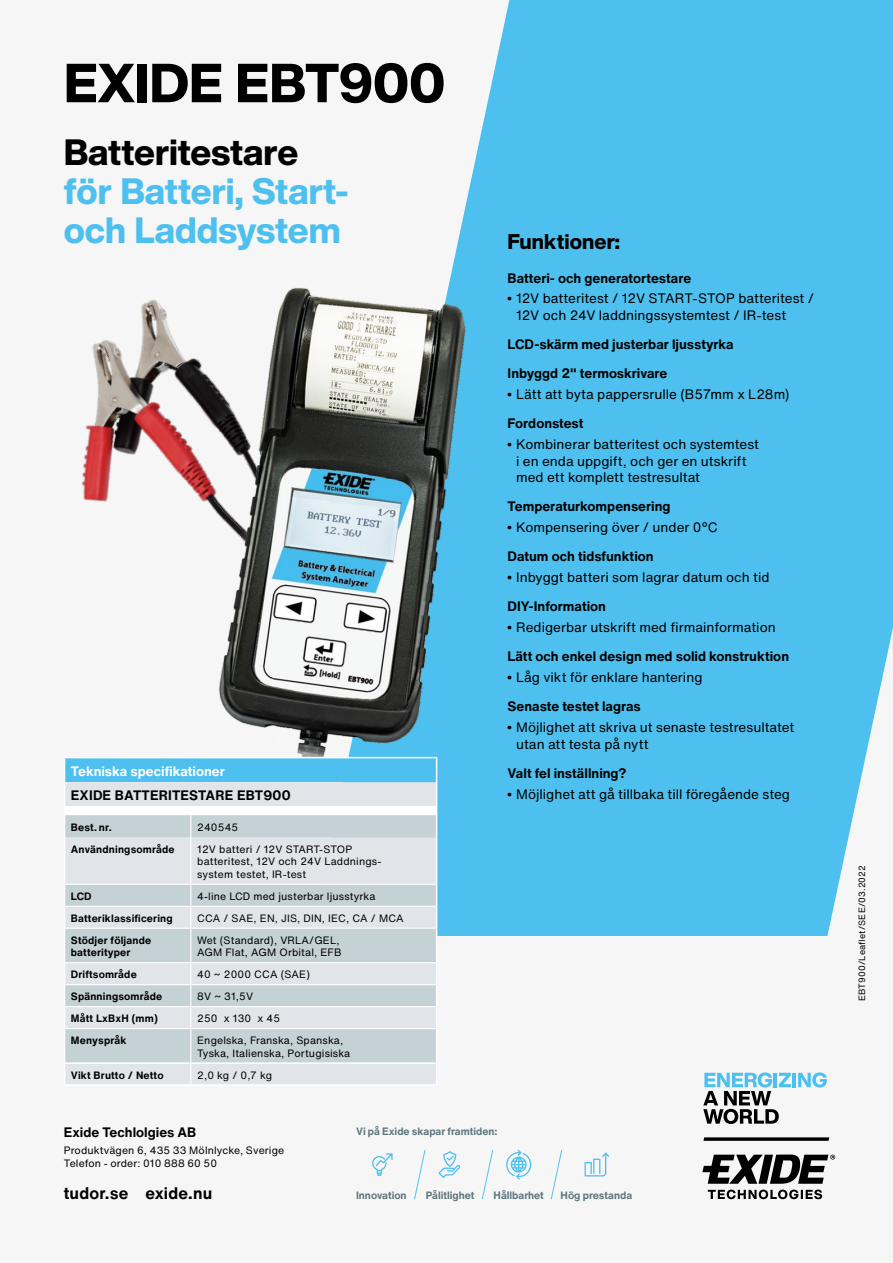
<style>
.page{position:relative;width:893px;height:1263px;background:#f6f6f6}
.page>*{position:absolute;margin:0;border:0;box-sizing:border-box;transform-origin:0 0}
.t1{font:800 54px "Helvetica Now Display";letter-spacing:-.005em;color:#000}
.t2{font:800 36px/39px "Helvetica Now Display";color:#4ec0ef}
.t3{font:800 36px "Helvetica Now Display";letter-spacing:-.005em;color:#000}
.t4{font:800 21px "Helvetica Now Display";letter-spacing:.005em;color:#000}
.t5{font:700 16.5px "Helvetica Now Text";letter-spacing:.015em;color:#000}
.t6{font:13.5px/16.5px "Helvetica Now Text";color:#000}
.t7{font:700 13.5px/29.2px "Helvetica Now Text";color:#000}
.t8{font:700 13.5px "Helvetica Now Text";color:#fff}
.t9{font:10.5px/12.6px "Helvetica Now Text";letter-spacing:.015em;color:#000}
.t10{font:700 10.5px/12.6px "Helvetica Now Text";letter-spacing:.015em;color:#000}
.t11{font:700 10.5px "Helvetica Now Text";color:#5d7580}
.t12{font:9px "Helvetica Now Text";letter-spacing:.015em;color:#000}
.s1{font-weight:700}
.s2{font-weight:400}
</style>
<div class="page">
<svg style="left:702px;top:1072px;width:133px;height:127px"></svg>
<img style="left:82px;top:299px;width:121px;height:203px">
<div style="left:437px;top:0;width:456px;height:936px;background:#4ec0ef"></div>
<img style="left:203px;top:280px;width:276px;height:493px">
<div style="left:65px;top:758px;width:372px;height:24px;background:#4ec0ef"></div>
<div style="left:65px;top:782px;width:371px;height:302px;background:#e1e5e9"></div>
<div style="left:65px;top:806px;width:372px;height:9px;background:#fff"></div>
<svg style="left:65px;top:815px;width:371px;height:247px;background:#d1dade"></svg>
<svg style="left:190px;top:815px;width:1px;height:22px"></svg>
<hr style="left:190px;top:837px;width:1px;height:47px;background:#fff">
<hr style="left:65px;top:884px;width:126px;height:1px;background:#fff">
<hr style="left:191px;top:884px;width:245px;height:1px;background:#fff">
<hr style="left:65px;top:906px;width:126px;height:1px;background:#fff">
<hr style="left:191px;top:906px;width:245px;height:1px;background:#fff">
<svg style="left:190px;top:885px;width:1px;height:43px"></svg>
<hr style="left:65px;top:928px;width:126px;height:1px;background:#fff">
<hr style="left:191px;top:928px;width:245px;height:1px;background:#fff">
<hr style="left:190px;top:929px;width:1px;height:33px;background:#fff">
<hr style="left:65px;top:962px;width:126px;height:1px;background:#fff">
<hr style="left:191px;top:962px;width:245px;height:1px;background:#fff">
<hr style="left:65px;top:984px;width:126px;height:1px;background:#fff">
<hr style="left:191px;top:984px;width:245px;height:1px;background:#fff">
<hr style="left:65px;top:1006px;width:126px;height:1px;background:#fff">
<hr style="left:191px;top:1006px;width:245px;height:1px;background:#fff">
<svg style="left:190px;top:963px;width:1px;height:65px"></svg>
<hr style="left:65px;top:1028px;width:126px;height:1px;background:#fff">
<hr style="left:191px;top:1028px;width:245px;height:1px;background:#fff">
<hr style="left:190px;top:1029px;width:1px;height:33px;background:#fff">
<svg style="left:190px;top:1064px;width:1px;height:20px"></svg>
<hr style="left:64px;top:757px;width:127px;height:1px;background:#fff">
<hr style="left:191px;top:757px;width:246px;height:1px;background:#fff">
<svg style="left:436px;top:758px;width:1px;height:24px"></svg>
<hr style="left:64px;top:837px;width:1px;height:47px;background:#fff">
<hr style="left:436px;top:837px;width:1px;height:47px;background:#fff">
<hr style="left:64px;top:928px;width:1px;height:35px;background:#fff">
<hr style="left:436px;top:928px;width:1px;height:35px;background:#fff">
<hr style="left:64px;top:1028px;width:1px;height:34px;background:#fff">
<hr style="left:436px;top:1028px;width:1px;height:34px;background:#fff">
<hr style="left:64px;top:1062px;width:127px;height:2px;background:#fff">
<hr style="left:191px;top:1062px;width:246px;height:2px;background:#fff">
<hr style="left:64px;top:1084px;width:127px;height:2px;background:#fff">
<hr style="left:191px;top:1084px;width:246px;height:2px;background:#fff">
<svg style="left:372px;top:1153px;width:21px;height:23px"></svg>
<svg style="left:506px;top:1149px;width:25px;height:30px"></svg>
<svg style="left:438px;top:1151px;width:22px;height:27px"></svg>
<svg style="left:584px;top:1152px;width:25px;height:24px"></svg>
<svg style="left:551px;top:1149px;width:11px;height:50px"></svg>
<svg style="left:482px;top:1149px;width:11px;height:50px"></svg>
<svg style="left:414px;top:1149px;width:11px;height:50px"></svg>
<h1 class="t1" style="left:64px;top:46px;width:383px">EXIDE EBT900</h1>
<h2 class="t3" style="left:64px;top:127px;width:236px">Batteritestare</h2>
<h2 class="t2" style="left:64px;top:172px;width:286px">för Batteri, Start&shy;och Laddsystem</h2>
<p class="t8" style="left:71px;top:761px;width:155px">Tekniska specifikationer</p>
<p class="t7" style="left:71px;top:780px;width:221px">EXIDE BATTERITESTARE EBT900</p>
<p class="t10" style="left:71px;top:820px;width:42px">Best. nr.</p>
<p class="t9" style="left:197px;top:820px;width:43px">240545</p>
<p class="t10" style="left:71px;top:842px;width:105px">Användningsområde</p>
<p class="t9" style="left:197px;top:842px;width:186px">12V batteri / 12V START-STOP batteritest, 12V och 24V Laddnings&shy;system testet, IR-test</p>
<p class="t10" style="left:71px;top:889px;width:22px">LCD</p>
<p class="t9" style="left:197px;top:889px;width:180px">4-line LCD med justerbar ljusstyrka</p>
<p class="t10" style="left:71px;top:911px;width:103px">Batteriklassificering</p>
<p class="t9" style="left:197px;top:911px;width:208px">CCA / SAE, EN, JIS, DIN, IEC, CA / MCA</p>
<p class="t10" style="left:71px;top:933px;width:82px">Stödjer följande batterityper</p>
<p class="t9" style="left:197px;top:933px;width:146px">Wet (Standard), VRLA/GEL,<br>AGM Flat, AGM Orbital, EFB</p>
<p class="t10" style="left:71px;top:968px;width:67px">Driftsområde</p>
<p class="t9" style="left:197px;top:968px;width:114px">40 ~ 2000 CCA (SAE)</p>
<p class="t10" style="left:71px;top:990px;width:93px">Spänningsområde</p>
<p class="t9" style="left:197px;top:990px;width:58px">8V ~ 31,5V</p>
<p class="t10" style="left:71px;top:1012px;width:88px">Mått LxBxH (mm)</p>
<p class="t9" style="left:197px;top:1012px;width:84px">250 x 130 x 45</p>
<p class="t10" style="left:71px;top:1034px;width:57px">Menyspråk</p>
<p class="t9" style="left:197px;top:1034px;width:155px">Engelska, Franska, Spanska,<br>Tyska, Italienska, Portugisiska</p>
<p class="t10" style="left:71px;top:1068px;width:94px">Vikt Brutto / Netto</p>
<p class="t9" style="left:197px;top:1068px;width:76px">2,0 kg / 0,7 kg</p>
<h3 class="t4" style="left:508px;top:227px;width:114px">Funktioner:</h3>
<p class="t7" style="left:508px;top:263px;width:185px">Batteri- och generatortestare</p>
<p class="t6" style="left:516px;top:290px;width:299px;text-indent:-9px"><sup>●</sup> 12V batteritest / 12V START-STOP batteritest /<br>12V och 24V laddningssystemtest / IR-test</p>
<p class="t7" style="left:508px;top:329px;width:228px">LCD-skärm med justerbar ljusstyrka<br>Inbyggd 2" termoskrivare</p>
<p class="t6" style="left:508px;top:379px;width:283px;line-height:29.2px"><sup>●</sup> Lätt att byta pappersrulle (B57mm x L28m)<br><span class="s1">Fordonstest</span></p>
<p class="t6" style="left:516px;top:436px;width:244px;text-indent:-9px"><sup>●</sup> Kombinerar batteritest och systemtest i en enda uppgift, och ger en utskrift med ett komplett testresultat</p>
<p class="t7" style="left:508px;top:492px;width:164px">Temperaturkompensering</p>
<p class="t6" style="left:508px;top:512px;width:212px;line-height:29.2px"><sup>●</sup> Kompensering över / under 0°C<br><span class="s1">Datum och tidsfunktion</span></p>
<p class="t6" style="left:508px;top:562px;width:263px;line-height:29.2px"><sup>●</sup> Inbyggt batteri som lagrar datum och tid<br><span class="s1">DIY-Information</span></p>
<p class="t7" style="left:508px;top:612px;width:283px"><sup>●</sup> <span class="s2">Redigerbar utskrift med firmainformation<br></span>Lätt och enkel design med solid konstruktion</p>
<p class="t6" style="left:508px;top:662px;width:196px;line-height:29.2px"><sup>●</sup> Låg vikt för enklare hantering<br><span class="s1">Senaste testet lagras</span></p>
<p class="t6" style="left:516px;top:719px;width:280px;text-indent:-9px"><sup>●</sup> Möjlighet att skriva ut senaste testresultatet utan att testa på nytt</p>
<p class="t7" style="left:508px;top:758px;width:120px">Valt fel inställning?</p>
<p class="t6" style="left:508px;top:785px;width:284px"><sup>●</sup> Möjlighet att gå tillbaka till föregående steg</p>
<p class="t7" style="left:64px;top:1117px;width:134px">Exide Techlolgies AB</p>
<p class="t9" style="left:64px;top:1144px;width:222px">Produktvägen 6, 435 33 Mölnlycke, Sverige<br>Telefon - order: 010 888 60 50</p>
<p class="t5" style="left:64px;top:1181px;width:150px">tudor.se exide.nu</p>
<p class="t11" style="left:356px;top:1123px;width:143px">Vi på Exide skapar framtiden:</p>
<p class="t11" style="left:356px;top:1187px;width:52px">Innovation</p>
<p class="t11" style="left:426px;top:1187px;width:50px">Pålitlighet</p>
<p class="t11" style="left:494px;top:1187px;width:52px">Hållbarhet</p>
<p class="t11" style="left:561px;top:1187px;width:73px">Hög prestanda</p>
<p class="t12" style="left:855px;top:1001px;width:138px;rotate:-90deg">EBT900/Leaflet/SEE/03.2022</p>
</div>
